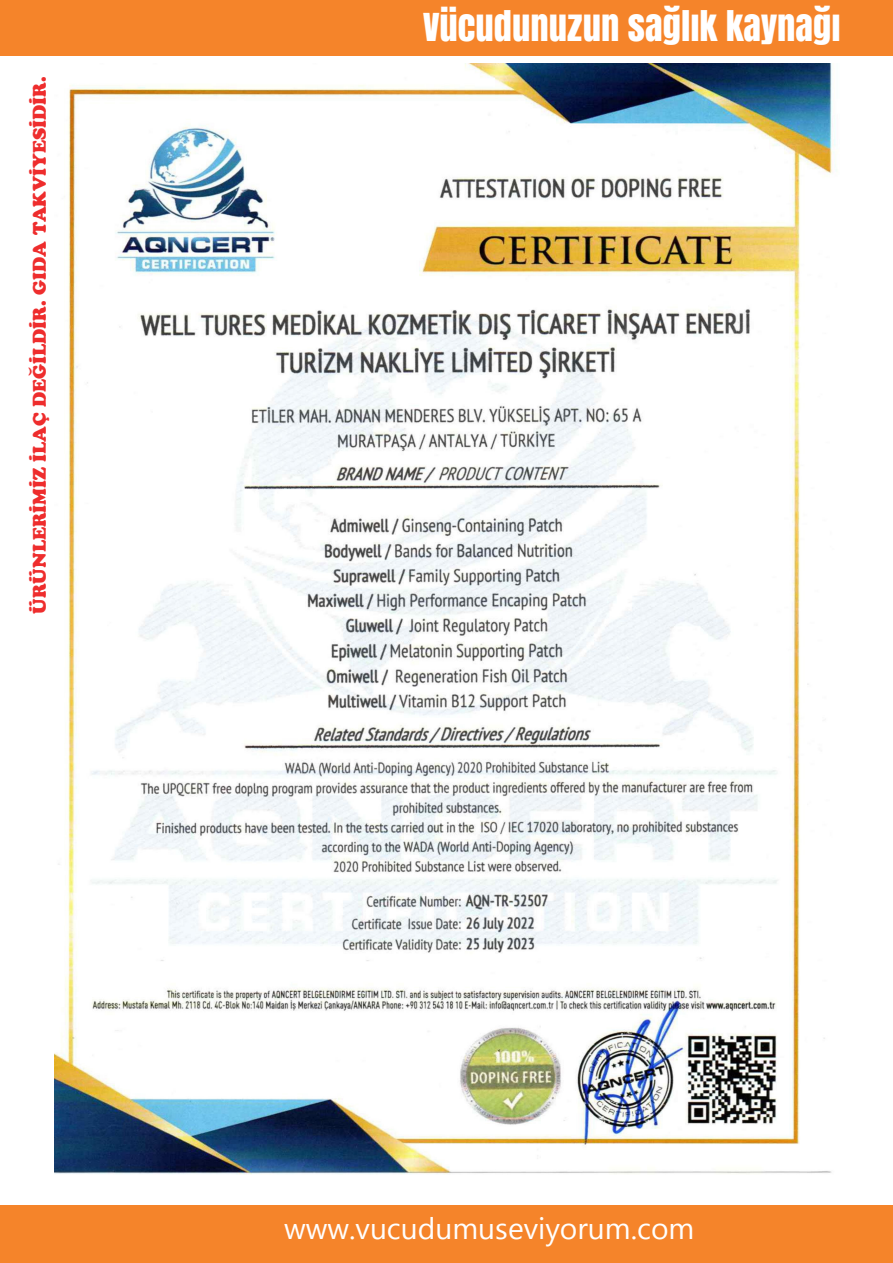
<style>
.page{position:relative;width:893px;height:1263px;background:#fff}
.page>*{position:absolute;margin:0;border:0;box-sizing:border-box;transform-origin:0 0}
.t1{font:36px "Anton";color:#fff}
.t2{font:30px "Microsoft New Tai Lue";color:#fff}
.t3{font:18px "TR Cupertino Plain";color:#ee2d2d}
</style>
<div class="page">
<div style="left:0;top:0;width:893px;height:55px;background:#f5842a"></div>
<div style="left:0;top:1205px;width:893px;height:58px;background:#f5842a"></div>
<img style="left:54px;top:64px;width:781px;height:1110px">
<p class="t3" style="left:28px;top:614px;width:539px;rotate:-90deg">ÜRÜNLERİMİZ İLAÇ DEĞİLDİR. GIDA TAKVİYESİDİR.</p>
<h1 class="t1" style="left:423px;top:-1px;width:419px">VÜCUDUNUZUN SAĞLIK KAYNAĞI</h1>
<h2 class="t2" style="left:284px;top:1211px;width:412px">www.vucudumuseviyorum.com</h2>
</div>
